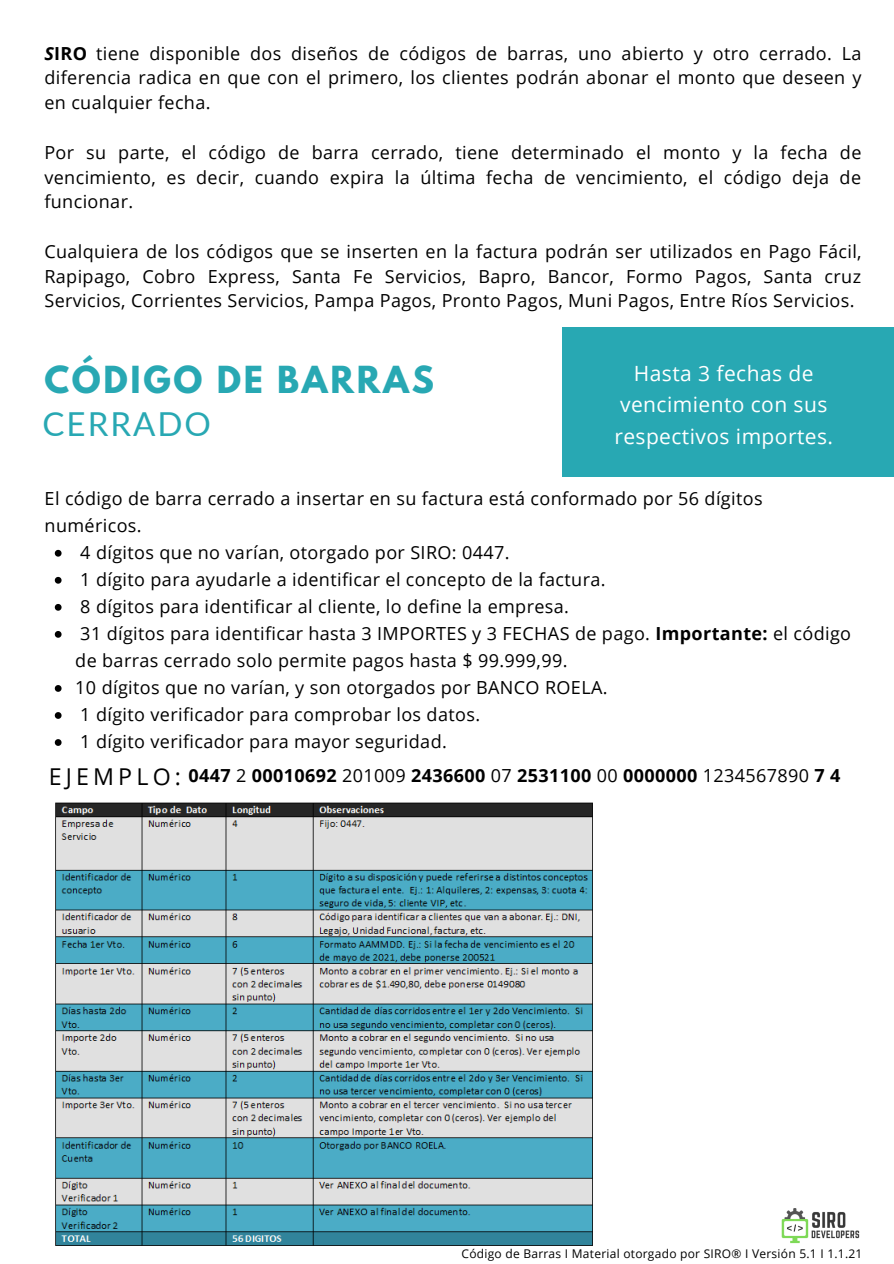
<style>
.page{position:relative;width:894px;height:1264px;background:#fff}
.page>*{position:absolute;margin:0;border:0;box-sizing:border-box;transform-origin:0 0}
.t1{font:700 33px "League Spartan";letter-spacing:.08em;color:#28a8b3}
.t2{font:33px "Lato";letter-spacing:.06em;color:#28a8b3}
.t3{font:23.25px "Open Sans";letter-spacing:.18em;color:#000}
.t4{font:21px/31.5px "Open Sans";letter-spacing:.02em;color:#fff;text-align:center}
.t5{font:18px/24.8px "Open Sans";letter-spacing:.02em;color:#000;text-align:justify}
.t6{font:700 18px "Open Sans";letter-spacing:.02em;color:#000}
.t7{font:12px "Open Sans";letter-spacing:.02em;color:#000}
.s1{font-weight:700;font-style:italic}
.s2{font-weight:700}
.s3{font-weight:400}
</style>
<div class="page">
<div style="left:562px;top:327px;width:331px;height:150px;background:#28a8b3"></div>
<svg style="left:55px;top:550px;width:7px;height:6px"></svg>
<svg style="left:55px;top:577px;width:7px;height:6px"></svg>
<svg style="left:55px;top:604px;width:7px;height:6px"></svg>
<svg style="left:55px;top:631px;width:7px;height:6px"></svg>
<svg style="left:55px;top:685px;width:7px;height:6px"></svg>
<svg style="left:55px;top:712px;width:7px;height:7px"></svg>
<svg style="left:55px;top:739px;width:7px;height:7px"></svg>
<img style="left:55px;top:802px;width:538px;height:444px">
<img style="left:781px;top:1208px;width:79px;height:36px">
<p class="t5" style="left:44px;top:40px;width:818px"><span class="s1">S</span><span class="s2">IRO</span> tiene disponible dos diseños de códigos de barras, uno abierto y otro cerrado. La diferencia radica en que con el primero, los clientes podrán abonar el monto que deseen y en cualquier fecha.</p>
<p class="t5" style="left:44px;top:139px;width:818px">Por su parte, el código de barra cerrado, tiene determinado el monto y la fecha de vencimiento, es decir, cuando expira la última fecha de vencimiento, el código deja de funcionar.</p>
<p class="t5" style="left:44px;top:238px;width:818px">Cualquiera de los códigos que se inserten en la factura podrán ser utilizados en Pago Fácil, Rapipago, Cobro Express, Santa Fe Servicios, Bapro, Bancor, Formo Pagos, Santa cruz Servicios, Corrientes Servicios, Pampa Pagos, Pronto Pagos, Muni Pagos, Entre Ríos Servicios.</p>
<p class="t1" style="left:44px;top:363px;width:391px">CÓDIGO DE BARRAS</p>
<p class="t2" style="left:43px;top:403px;width:170px">CERRADO</p>
<p class="t4" style="left:614px;top:357px;width:220px">Hasta 3 fechas de vencimiento con sus respectivos importes.</p>
<p class="t5" style="left:45px;top:484px;width:719px;line-height:27px">El código de barra cerrado a insertar en su factura está conformado por 56 dígitos numéricos.</p>
<p class="t5" style="left:80px;top:539px;width:430px">4 dígitos que no varían, otorgado por SIRO: 0447.</p>
<p class="t5" style="left:80px;top:566px;width:526px">1 dígito para ayudarle a identificar el concepto de la factura.</p>
<p class="t5" style="left:80px;top:593px;width:490px">8 dígitos para identificar al cliente, lo define la empresa.</p>
<p class="t5" style="left:75px;top:619px;width:777px;line-height:27px">31 dígitos para identificar hasta 3 IMPORTES y 3 FECHAS de pago. <span class="s2">Importante:</span> el código de barras cerrado solo permite pagos hasta $ 99.999,99.</p>
<p class="t5" style="left:75px;top:674px;width:533px">10 dígitos que no varían, y son otorgados por BANCO ROELA.</p>
<p class="t5" style="left:80px;top:701px;width:401px">1 dígito verificador para comprobar los datos.</p>
<p class="t5" style="left:80px;top:728px;width:368px">1 dígito verificador para mayor seguridad.</p>
<p class="t3" style="left:49px;top:760px;width:134px">EJEMPLO:</p>
<p class="t6" style="left:188px;top:763px;width:653px">0447 <span class="s3">2</span> 00010692 <span class="s3">201009</span> 2436600 <span class="s3">07</span> 2531100 <span class="s3">00</span> 0000000 <span class="s3">1234567890</span> 7 4</p>
<p class="t7" style="left:461px;top:1245px;width:402px">Código de Barras I Material otorgado por SIRO® I Versión 5.1 I 1.1.21</p>
</div>
